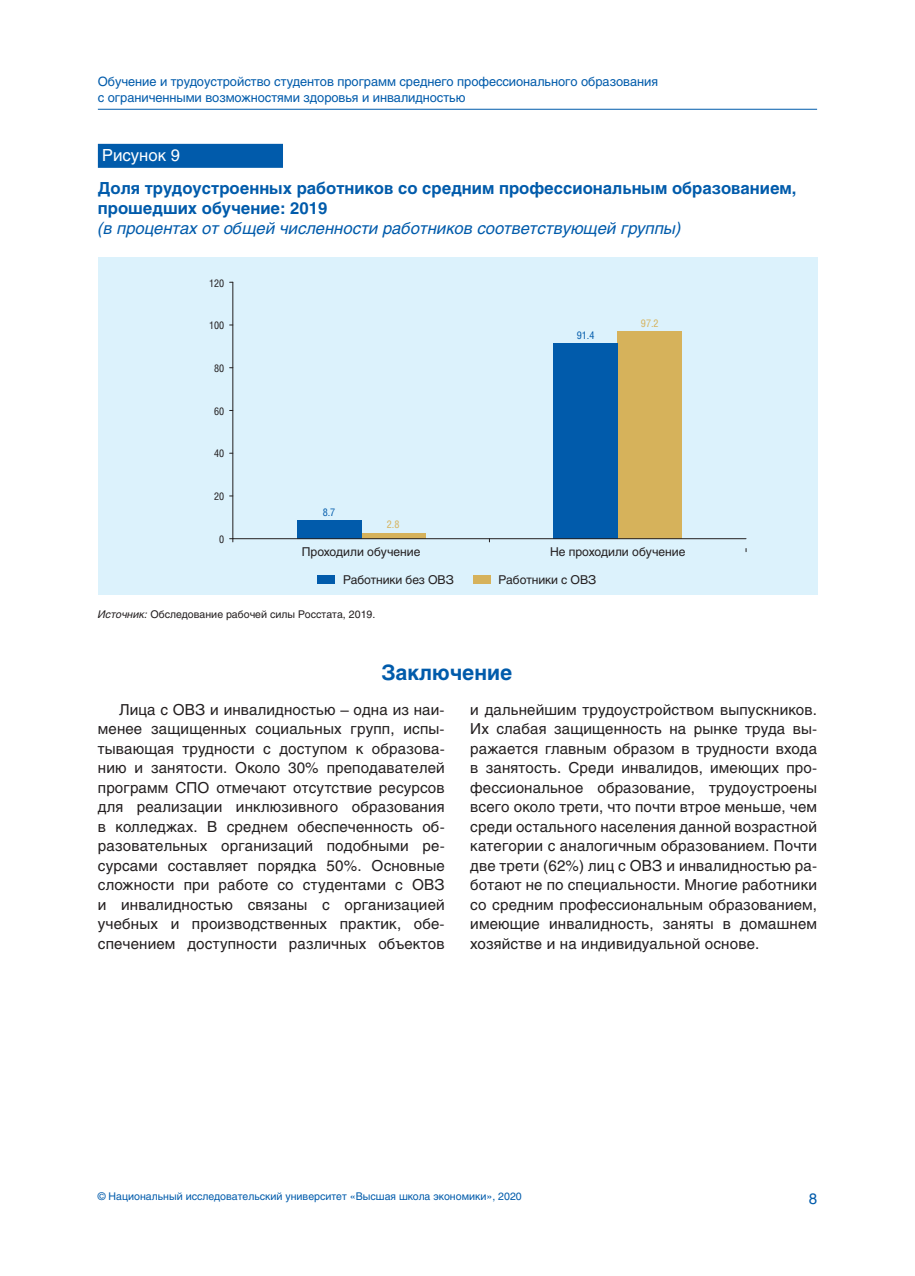
<style>
.page{position:relative;width:915px;height:1276px;background:#fff}
.page>*{position:absolute;margin:0;border:0;box-sizing:border-box;transform-origin:0 0}
.t1{font:700 21px "Helios";color:#015bab}
.t2{font:700 16.5px/20.2px "Helios";color:#015bab}
.t3{font:italic 16.5px "Helios";color:#015bab}
.t4{font:16.5px "Helios";color:#fff}
.t5{font:15px/19.5px "Helios";letter-spacing:.01em;color:#231f20;text-align:justify}
.t6{font:15px "Helios";color:#015bab}
.t7{font:12.75px/16.5px "Helios";letter-spacing:-.005em;color:#015bab}
.t8{font:12px "Helios";color:#231f20}
.t9{font:10.5px "Helios";color:#015bab}
.t10{font:10.5px "Helios";color:#231f20}
.t11{font:10.5px "Helios Cond";color:#231f20}
.t12{font:10.5px "Helios Cond";color:#015bab}
.t13{font:10.5px "Helios Cond";color:#d6b25b}
.s1{font-style:italic}
</style>
<div class="page">
<hr style="left:98px;top:109px;width:718px;height:1px;background:#015bab">
<div style="left:98px;top:144px;width:185px;height:24px;background:#015bab"></div>
<div style="left:98px;top:258px;width:718px;height:337px;background:#dcf2fc"></div>
<div style="left:473px;top:575px;width:17px;height:8px;background:#d6b25b"></div>
<div style="left:317px;top:575px;width:17px;height:8px;background:#015bab"></div>
<div style="left:617px;top:331px;width:64px;height:208px;background:#d6b25b"></div>
<div style="left:553px;top:343px;width:64px;height:196px;background:#015bab"></div>
<div style="left:361px;top:533px;width:64px;height:6px;background:#d6b25b"></div>
<div style="left:297px;top:520px;width:64px;height:19px;background:#015bab"></div>
<hr style="left:233px;top:538px;width:512px;height:1px;background:#231f20">
<hr style="left:232px;top:282px;width:1px;height:257px;background:#231f20">
<p class="t7" style="left:98px;top:72px;width:561px">Обучение и трудоустройство студентов программ среднего профессионального образования с ограниченными возможностями здоровья и инвалидностью</p>
<p class="t4" style="left:102px;top:144px;width:79px">Рисунок 9</p>
<p class="t2" style="left:98px;top:178px;width:700px">Доля трудоустроенных работников со средним профессиональным образованием, прошедших обучение: 2019</p>
<p class="t3" style="left:98px;top:218px;width:585px">(в процентах от общей численности работников соответствующей группы)</p>
<p class="t11" style="left:209px;top:276px;width:17px">120</p>
<p class="t11" style="left:209px;top:319px;width:17px">100</p>
<p class="t11" style="left:214px;top:362px;width:12px">80</p>
<p class="t11" style="left:214px;top:404px;width:12px">60</p>
<p class="t11" style="left:214px;top:447px;width:12px">40</p>
<p class="t11" style="left:214px;top:490px;width:12px">20</p>
<p class="t11" style="left:219px;top:533px;width:7px">0</p>
<p class="t12" style="left:322px;top:506px;width:14px">8.7</p>
<p class="t13" style="left:387px;top:518px;width:14px">2.8</p>
<p class="t8" style="left:302px;top:544px;width:120px">Проходили обучение</p>
<p class="t12" style="left:576px;top:329px;width:19px">91.4</p>
<p class="t13" style="left:640px;top:316px;width:19px">97.2</p>
<p class="t8" style="left:550px;top:544px;width:137px">Не проходили обучение</p>
<p class="t8" style="left:343px;top:572px;width:112px">Работники без ОВЗ</p>
<p class="t8" style="left:498px;top:572px;width:99px">Работники с ОВЗ</p>
<p class="t10" style="left:98px;top:608px;width:279px"><span class="s1">Источник:</span> Обследование рабочей силы Росстата, 2019.</p>
<h1 class="t1" style="left:381px;top:660px;width:132px">Заключение</h1>
<p class="t5" style="left:98px;top:699px;width:348px;text-indent:21px">Лица с ОВЗ и инвалидностью – одна из наи&shy;менее защищенных социальных групп, испы&shy;тывающая трудности с доступом к образова&shy;нию и занятости. Около 30% преподавателей программ СПО отмечают отсутствие ресурсов для реализации инклюзивного образования в колледжах. В среднем обеспеченность об&shy;разовательных организаций подобными ре&shy;сурсами составляет порядка 50%. Основные сложности при работе со студентами с ОВЗ и инвалидностью связаны с организацией учебных и производственных практик, обе&shy;спечением доступности различных объектов</p>
<p class="t5" style="left:470px;top:699px;width:348px">и дальнейшим трудоустройством выпускников.<br>Их слабая защищенность на рынке труда вы&shy;ражается главным образом в трудности входа в занятость. Среди инвалидов, имеющих про&shy;фессиональное образование, трудоустроены всего около трети, что почти втрое меньше, чем среди остального населения данной возрастной категории с аналогичным образованием. Почти две трети (62%) лиц с ОВЗ и инвалидностью ра&shy;ботают не по специальности. Многие работники со средним профессиональным образованием, имеющие инвалидность, заняты в домашнем хозяйстве и на индивидуальной основе.</p>
<p class="t9" style="left:98px;top:1190px;width:425px">© Национальный исследовательский университет «Высшая школа экономики», 2020</p>
<p class="t6" style="left:808px;top:1188px;width:10px">8</p>
</div>
